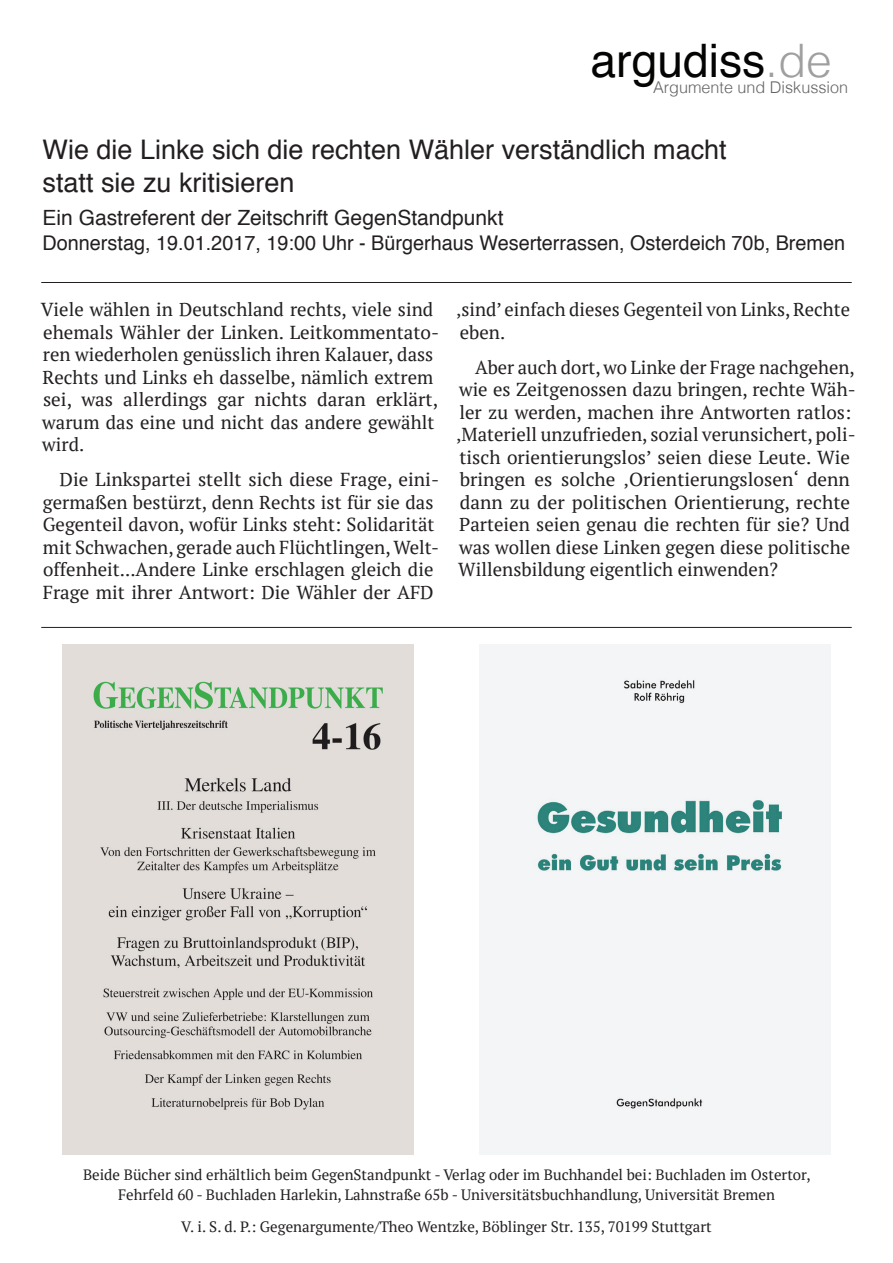
<style>
.page{position:relative;width:893px;height:1263px;background:#fff}
.page>*{position:absolute;margin:0;border:0;box-sizing:border-box;transform-origin:0 0}
.t1{font:46.2px "Helvetica";color:#040503}
.t2{font:27px/32.4px "Helvetica";color:#231f20}
.t3{font:21px "Helvetica";color:#231f20}
.t4{font:20.25px "Helvetica";color:#231f20}
.t5{font:18.75px/22.5px "PT Serif";color:#231f20}
.t6{font:300 16.2px "Helvetica";color:#646464}
.t7{font:15px/20.2px "PT Serif";color:#231f20;text-align:center}
.s1{font-weight:300;color:#a09f9f}
</style>
<div class="page">
<hr style="left:41px;top:282px;width:811px;height:1px;background:#231f20">
<img style="left:63px;top:644px;width:351px;height:510px">
<div style="left:479px;top:644px;width:351px;height:510px;background:#f3f5f6"></div>
<hr style="left:41px;top:627px;width:811px;height:1px;background:#231f20">
<h1 class="t1" style="left:591px;top:25px;width:243px">argudiss<span class="s1">.de</span></h1>
<p class="t6" style="left:653px;top:74px;width:196px">Argumente und Diskussion</p>
<h2 class="t2" style="left:43px;top:134px;width:686px">Wie die Linke sich die rechten Wähler verständlich macht statt sie zu kritisieren</h2>
<p class="t3" style="left:43px;top:202px;width:463px">Ein Gastreferent der Zeitschrift GegenStandpunkt</p>
<p class="t4" style="left:43px;top:227px;width:804px">Donnerstag, 19.01.2017, 19:00 Uhr - Bürgerhaus Weserterrassen, Osterdeich 70b, Bremen</p>
<p class="t5" style="left:41px;top:298px;width:400px">Viele wählen in Deutschland rechts, viele sind ehemals Wähler der Linken. Leitkommentato&shy;ren wiederholen genüsslich ihren Kalauer, dass Rechts und Links eh dasselbe, nämlich extrem sei, was allerdings gar nichts daran erklärt, warum das eine und nicht das andere gewählt wird.</p>
<p class="t5" style="left:43px;top:468px;width:398px;text-indent:17px">Die Linkspartei stellt sich diese Frage, eini&shy;germaßen bestürzt, denn Rechts ist für sie das Gegenteil davon, wofür Links steht: Solidarität mit Schwachen, gerade auch Flüchtlingen, Welt&shy;offenheit...Andere Linke erschlagen gleich die Frage mit ihrer Antwort: Die Wähler der AFD</p>
<p class="t5" style="left:456px;top:298px;width:396px">‚sind’ einfach dieses Gegenteil von Links, Rechte eben.</p>
<p class="t5" style="left:456px;top:356px;width:401px;text-indent:19px">Aber auch dort, wo Linke der Frage nachgehen, wie es Zeitgenossen dazu bringen, rechte Wäh&shy;ler zu werden, machen ihre Antworten ratlos: ‚Materiell unzufrieden, sozial verunsichert, poli&shy;tisch orientierungslos’ seien diese Leute. Wie bringen es solche ‚Orientierungslosen‘ denn dann zu der politischen Orientierung, rechte Parteien seien genau die rechten für sie? Und was wollen diese Linken gegen diese politische Willensbildung eigentlich einwenden?</p>
<p class="t7" style="left:83px;top:1164px;width:729px">Beide Bücher sind erhältlich beim GegenStandpunkt - Verlag oder im Buchhandel bei: Buchladen im Ostertor,<br>Fehrfeld 60 - Buchladen Harlekin, Lahnstraße 65b - Universitätsbuchhandlung, Universität Bremen</p>
<p class="t7" style="left:181px;top:1216px;width:532px">V. i. S. d. P.: Gegenargumente/Theo Wentzke, Böblinger Str. 135, 70199 Stuttgart</p>
</div>
